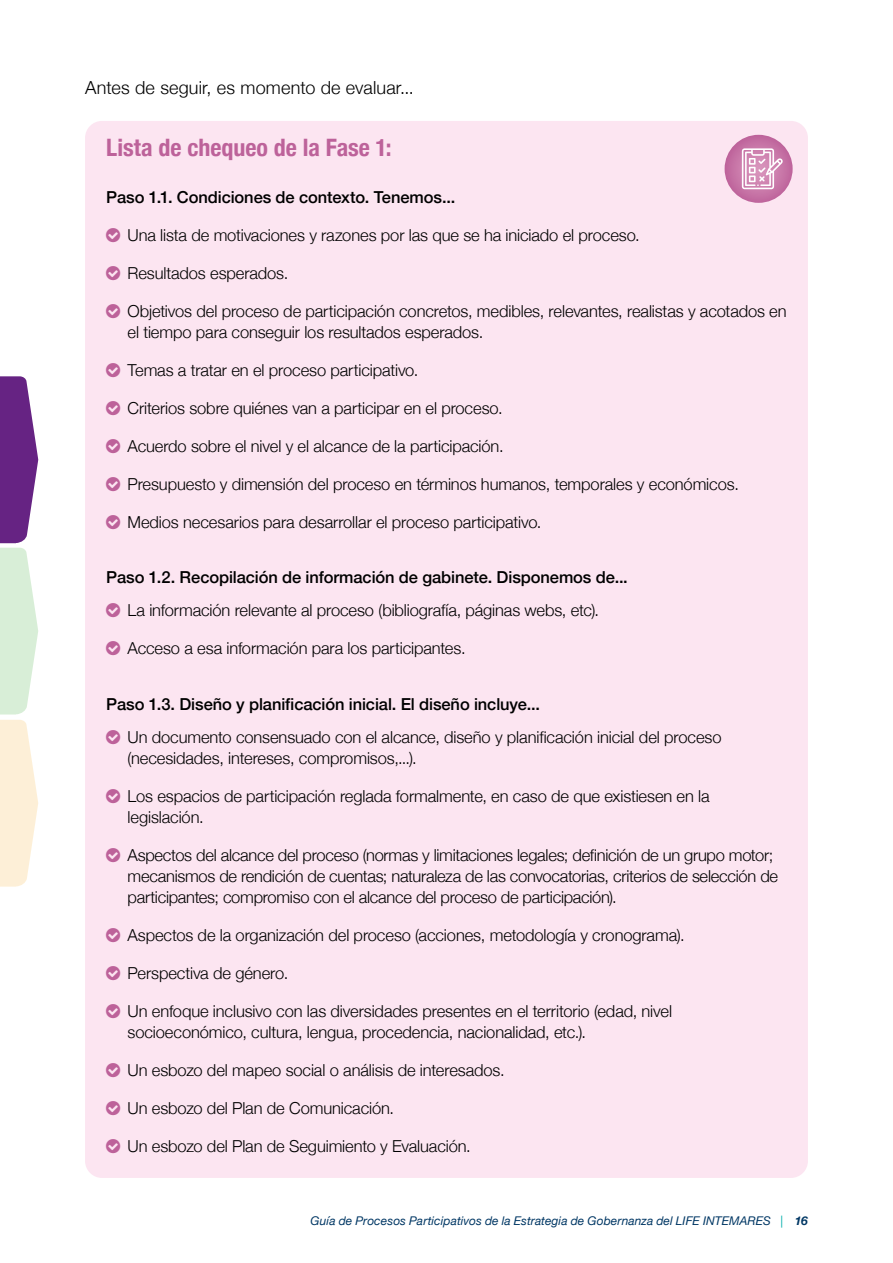
<style>
.page{position:relative;width:893px;height:1263px;background:#fff}
.page>*{position:absolute;margin:0;border:0;box-sizing:border-box;transform-origin:0 0}
.Título_4_rosa_para_l{font:700 condensed 24px "Helvetica Neue";color:#bd629a}
.párrafo_normal_12pt{font:300 18px "Helvetica Neue";letter-spacing:.01em;color:#000}
.t1{font:300 16.5px/21px "Helvetica Neue";letter-spacing:-.01em;color:#000}
.vineta_de_seguimient{font:500 16.5px "Helvetica Neue";letter-spacing:-.005em;color:#000}
.párrafo_normal_12pt-2{font:500 16.5px "Helvetica Neue";letter-spacing:-.005em;color:#000}
.t2{font:italic 12px "Helvetica Neue";letter-spacing:.01em;color:#003764}
.s1{color:#bd629a}
.s2{color:#00aeaa}
.s3{font-weight:700}
</style>
<div class="page">
<div style="left:85px;top:121px;width:723px;height:1057px;background:#fce5f1;border-radius:17px"></div>
<svg style="left:0;top:376px;width:38px;height:338px"></svg>
<svg style="left:0;top:720px;width:38px;height:167px"></svg>
<svg style="left:725px;top:135px;width:68px;height:68px;background:#c470a3"></svg>
<svg style="left:742px;top:148px;width:41px;height:41px;background:#dfadcb"></svg>
<p class="párrafo_normal_12pt" style="left:85px;top:73px;width:330px">Antes de seguir, es momento de evaluar...</p>
<p class="Título_4_rosa_para_l" style="left:106px;top:128px;width:287px">Lista de chequeo de la Fase 1:</p>
<p class="párrafo_normal_12pt-2" style="left:106px;top:183px;width:350px">Paso 1.1. Condiciones de contexto. Tenemos...</p>
<p class="t1" style="left:106px;top:223px;width:535px"><span class="s1">■</span> Una lista de motivaciones y razones por las que se ha iniciado el proceso.</p>
<p class="t1" style="left:106px;top:261px;width:184px"><span class="s1">■</span> Resultados esperados.</p>
<p class="t1" style="left:128px;top:299px;width:661px;text-indent:-21px"><span class="s1">■</span> Objetivos del proceso de participación concretos, medibles, relevantes, realistas y acotados en el tiempo para conseguir los resultados esperados.</p>
<p class="t1" style="left:106px;top:358px;width:314px"><span class="s1">■</span> Temas a tratar en el proceso participativo.</p>
<p class="t1" style="left:106px;top:396px;width:398px"><span class="s1">■</span> Criterios sobre quiénes van a participar en el proceso.</p>
<p class="t1" style="left:106px;top:434px;width:399px"><span class="s1">■</span> Acuerdo sobre el nivel y el alcance de la participación.</p>
<p class="t1" style="left:106px;top:472px;width:634px"><span class="s1">■</span> Presupuesto y dimensión del proceso en términos humanos, temporales y económicos.</p>
<p class="t1" style="left:106px;top:510px;width:437px"><span class="s1">■</span> Medios necesarios para desarrollar el proceso participativo.</p>
<p class="vineta_de_seguimient" style="left:106px;top:563px;width:523px">Paso 1.2. Recopilación de información de gabinete. Disponemos de...</p>
<p class="t1" style="left:106px;top:599px;width:494px"><span class="s1">■</span> La información relevante al proceso (bibliografía, páginas webs, etc).</p>
<p class="t1" style="left:106px;top:637px;width:361px"><span class="s1">■</span> Acceso a esa información para los participantes.</p>
<p class="vineta_de_seguimient" style="left:106px;top:690px;width:435px">Paso 1.3. Diseño y planificación inicial. El diseño incluye...</p>
<p class="t1" style="left:128px;top:726px;width:595px;text-indent:-21px"><span class="s1">■</span> Un documento consensuado con el alcance, diseño y planificación inicial del proceso (necesidades, intereses, compromisos,...).</p>
<p class="t1" style="left:128px;top:785px;width:584px;text-indent:-21px"><span class="s1">■</span> Los espacios de participación reglada formalmente, en caso de que existiesen en la legislación.</p>
<p class="t1" style="left:128px;top:844px;width:652px;text-indent:-21px"><span class="s1">■</span> Aspectos del alcance del proceso (normas y limitaciones legales; definición de un grupo motor; mecanismos de rendición de cuentas; naturaleza de las convocatorias, criterios de selección de participantes; compromiso con el alcance del proceso de participación).</p>
<p class="t1" style="left:106px;top:924px;width:580px"><span class="s1">■</span> Aspectos de la organización del proceso (acciones, metodología y cronograma).</p>
<p class="t1" style="left:106px;top:962px;width:183px"><span class="s1">■</span> Perspectiva de género.</p>
<p class="t1" style="left:128px;top:1000px;width:546px;text-indent:-21px"><span class="s1">■</span> Un enfoque inclusivo con las diversidades presentes en el territorio (edad, nivel socioeconómico, cultura, lengua, procedencia, nacionalidad, etc.).</p>
<p class="t1" style="left:106px;top:1059px;width:400px"><span class="s1">■</span> Un esbozo del mapeo social o análisis de interesados.</p>
<p class="t1" style="left:106px;top:1097px;width:289px"><span class="s1">■</span> Un esbozo del Plan de Comunicación.</p>
<p class="t1" style="left:106px;top:1135px;width:366px"><span class="s1">■</span> Un esbozo del Plan de Seguimiento y Evaluación.</p>
<p class="t2" style="left:311px;top:1212px;width:499px">Guía de Procesos Participativos de la Estrategia de Gobernanza del LIFE INTEMARES <span class="s2">|</span> <span class="s3">16</span></p>
</div>
